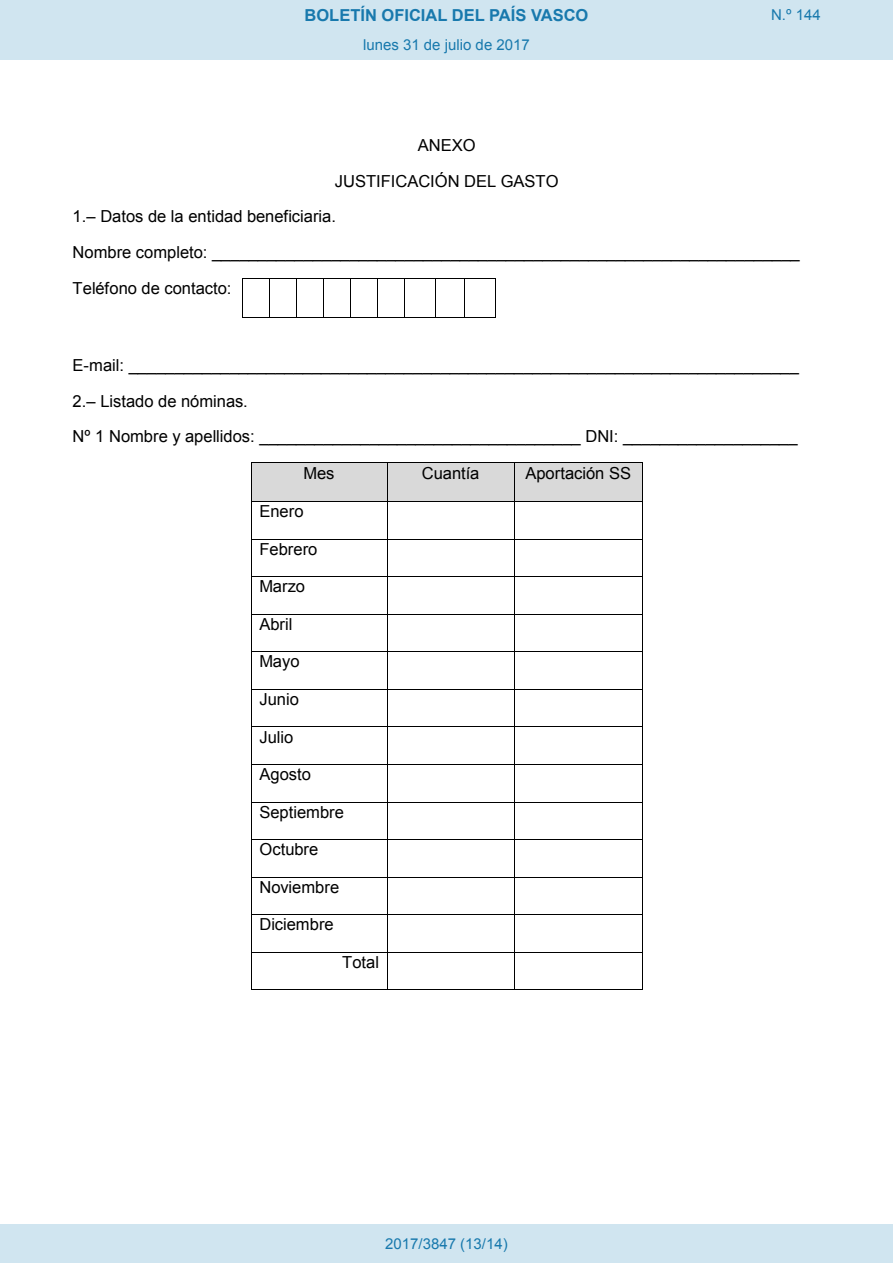
<style>
.page{position:relative;width:893px;height:1263px;background:#fff}
.page>*{position:absolute;margin:0;border:0;box-sizing:border-box;transform-origin:0 0}
.t1{font:16.5px/35.4px "Arial";color:#000}
.t2{font:700 16.5px "Arial";color:#1879ad}
.Paginacion_Centro{font:15px "Arial";color:#1879ad}
</style>
<div class="page">
<div style="left:252px;top:463px;width:134px;height:38px;background:#d9d9d9"></div>
<div style="left:387px;top:463px;width:127px;height:38px;background:#d9d9d9"></div>
<div style="left:515px;top:463px;width:127px;height:38px;background:#d9d9d9"></div>
<hr style="left:252px;top:462px;width:135px;height:1px;background:#000">
<hr style="left:387px;top:462px;width:127px;height:1px;background:#000">
<hr style="left:515px;top:462px;width:127px;height:1px;background:#000">
<hr style="left:251px;top:463px;width:1px;height:38px;background:#000">
<hr style="left:387px;top:463px;width:1px;height:38px;background:#000">
<hr style="left:514px;top:463px;width:1px;height:38px;background:#000">
<hr style="left:642px;top:463px;width:1px;height:38px;background:#000">
<hr style="left:252px;top:501px;width:135px;height:1px;background:#000">
<hr style="left:387px;top:501px;width:127px;height:1px;background:#000">
<hr style="left:515px;top:501px;width:127px;height:1px;background:#000">
<hr style="left:251px;top:502px;width:1px;height:37px;background:#000">
<hr style="left:387px;top:502px;width:1px;height:37px;background:#000">
<hr style="left:514px;top:502px;width:1px;height:37px;background:#000">
<hr style="left:642px;top:502px;width:1px;height:37px;background:#000">
<hr style="left:252px;top:539px;width:135px;height:1px;background:#000">
<hr style="left:387px;top:539px;width:127px;height:1px;background:#000">
<hr style="left:515px;top:539px;width:127px;height:1px;background:#000">
<hr style="left:251px;top:539px;width:1px;height:37px;background:#000">
<hr style="left:387px;top:539px;width:1px;height:37px;background:#000">
<hr style="left:514px;top:539px;width:1px;height:37px;background:#000">
<hr style="left:642px;top:539px;width:1px;height:37px;background:#000">
<hr style="left:252px;top:576px;width:135px;height:1px;background:#000">
<hr style="left:387px;top:576px;width:127px;height:1px;background:#000">
<hr style="left:515px;top:576px;width:127px;height:1px;background:#000">
<hr style="left:251px;top:577px;width:1px;height:37px;background:#000">
<hr style="left:387px;top:577px;width:1px;height:37px;background:#000">
<hr style="left:514px;top:577px;width:1px;height:37px;background:#000">
<hr style="left:642px;top:577px;width:1px;height:37px;background:#000">
<hr style="left:252px;top:614px;width:135px;height:1px;background:#000">
<hr style="left:387px;top:614px;width:127px;height:1px;background:#000">
<hr style="left:515px;top:614px;width:127px;height:1px;background:#000">
<hr style="left:251px;top:614px;width:1px;height:37px;background:#000">
<hr style="left:387px;top:614px;width:1px;height:37px;background:#000">
<hr style="left:514px;top:614px;width:1px;height:37px;background:#000">
<hr style="left:642px;top:614px;width:1px;height:37px;background:#000">
<hr style="left:252px;top:651px;width:135px;height:1px;background:#000">
<hr style="left:387px;top:651px;width:127px;height:1px;background:#000">
<hr style="left:515px;top:651px;width:127px;height:1px;background:#000">
<hr style="left:251px;top:652px;width:1px;height:37px;background:#000">
<hr style="left:387px;top:652px;width:1px;height:37px;background:#000">
<hr style="left:514px;top:652px;width:1px;height:37px;background:#000">
<hr style="left:642px;top:652px;width:1px;height:37px;background:#000">
<hr style="left:252px;top:689px;width:135px;height:1px;background:#000">
<hr style="left:387px;top:689px;width:127px;height:1px;background:#000">
<hr style="left:515px;top:689px;width:127px;height:1px;background:#000">
<hr style="left:251px;top:690px;width:1px;height:36px;background:#000">
<hr style="left:387px;top:690px;width:1px;height:36px;background:#000">
<hr style="left:514px;top:690px;width:1px;height:36px;background:#000">
<hr style="left:642px;top:690px;width:1px;height:36px;background:#000">
<hr style="left:252px;top:726px;width:135px;height:1px;background:#000">
<hr style="left:387px;top:726px;width:127px;height:1px;background:#000">
<hr style="left:515px;top:726px;width:127px;height:1px;background:#000">
<hr style="left:251px;top:727px;width:1px;height:37px;background:#000">
<hr style="left:387px;top:727px;width:1px;height:37px;background:#000">
<hr style="left:514px;top:727px;width:1px;height:37px;background:#000">
<hr style="left:642px;top:727px;width:1px;height:37px;background:#000">
<hr style="left:252px;top:764px;width:135px;height:1px;background:#000">
<hr style="left:387px;top:764px;width:127px;height:1px;background:#000">
<hr style="left:515px;top:764px;width:127px;height:1px;background:#000">
<hr style="left:251px;top:765px;width:1px;height:37px;background:#000">
<hr style="left:387px;top:765px;width:1px;height:37px;background:#000">
<hr style="left:514px;top:765px;width:1px;height:37px;background:#000">
<hr style="left:642px;top:765px;width:1px;height:37px;background:#000">
<hr style="left:252px;top:802px;width:135px;height:1px;background:#000">
<hr style="left:387px;top:802px;width:127px;height:1px;background:#000">
<hr style="left:515px;top:802px;width:127px;height:1px;background:#000">
<hr style="left:251px;top:802px;width:1px;height:37px;background:#000">
<hr style="left:387px;top:802px;width:1px;height:37px;background:#000">
<hr style="left:514px;top:802px;width:1px;height:37px;background:#000">
<hr style="left:642px;top:802px;width:1px;height:37px;background:#000">
<hr style="left:252px;top:839px;width:135px;height:1px;background:#000">
<hr style="left:387px;top:839px;width:127px;height:1px;background:#000">
<hr style="left:515px;top:839px;width:127px;height:1px;background:#000">
<hr style="left:251px;top:840px;width:1px;height:37px;background:#000">
<hr style="left:387px;top:840px;width:1px;height:37px;background:#000">
<hr style="left:514px;top:840px;width:1px;height:37px;background:#000">
<hr style="left:642px;top:840px;width:1px;height:37px;background:#000">
<hr style="left:252px;top:877px;width:135px;height:1px;background:#000">
<hr style="left:387px;top:877px;width:127px;height:1px;background:#000">
<hr style="left:515px;top:877px;width:127px;height:1px;background:#000">
<hr style="left:251px;top:877px;width:1px;height:37px;background:#000">
<hr style="left:387px;top:877px;width:1px;height:37px;background:#000">
<hr style="left:514px;top:877px;width:1px;height:37px;background:#000">
<hr style="left:642px;top:877px;width:1px;height:37px;background:#000">
<hr style="left:252px;top:914px;width:135px;height:1px;background:#000">
<hr style="left:387px;top:914px;width:127px;height:1px;background:#000">
<hr style="left:515px;top:914px;width:127px;height:1px;background:#000">
<hr style="left:251px;top:915px;width:1px;height:37px;background:#000">
<hr style="left:387px;top:915px;width:1px;height:37px;background:#000">
<hr style="left:514px;top:915px;width:1px;height:37px;background:#000">
<hr style="left:642px;top:915px;width:1px;height:37px;background:#000">
<hr style="left:252px;top:952px;width:135px;height:1px;background:#000">
<hr style="left:387px;top:952px;width:127px;height:1px;background:#000">
<hr style="left:515px;top:952px;width:127px;height:1px;background:#000">
<hr style="left:251px;top:953px;width:1px;height:37px;background:#000">
<hr style="left:252px;top:990px;width:135px;height:1px;background:#000">
<hr style="left:387px;top:953px;width:1px;height:37px;background:#000">
<hr style="left:387px;top:990px;width:127px;height:1px;background:#000">
<hr style="left:514px;top:953px;width:1px;height:37px;background:#000">
<hr style="left:515px;top:990px;width:127px;height:1px;background:#000">
<hr style="left:642px;top:953px;width:1px;height:37px;background:#000">
<svg style="left:242px;top:278px;width:163px;height:1px"></svg>
<hr style="left:405px;top:278px;width:30px;height:1px;background:#000">
<svg style="left:435px;top:278px;width:30px;height:1px"></svg>
<hr style="left:465px;top:278px;width:30px;height:1px;background:#000">
<hr style="left:242px;top:279px;width:1px;height:38px;background:#000">
<hr style="left:269px;top:279px;width:1px;height:38px;background:#000">
<hr style="left:296px;top:279px;width:1px;height:38px;background:#000">
<hr style="left:323px;top:279px;width:1px;height:38px;background:#000">
<hr style="left:350px;top:279px;width:1px;height:38px;background:#000">
<hr style="left:377px;top:279px;width:1px;height:38px;background:#000">
<hr style="left:404px;top:279px;width:1px;height:38px;background:#000">
<svg style="left:242px;top:317px;width:163px;height:1px"></svg>
<hr style="left:405px;top:317px;width:30px;height:1px;background:#000">
<hr style="left:435px;top:279px;width:1px;height:38px;background:#000">
<hr style="left:464px;top:279px;width:1px;height:38px;background:#000">
<svg style="left:435px;top:317px;width:30px;height:1px"></svg>
<hr style="left:465px;top:317px;width:30px;height:1px;background:#000">
<hr style="left:495px;top:279px;width:1px;height:38px;background:#000">
<div style="left:0;top:0;width:893px;height:60px;background:#d0e5f0"></div>
<div style="left:0;top:1225px;width:893px;height:38px;background:#d0e5f0"></div>
<p class="t2" style="left:305px;top:4px;width:285px">BOLETÍN OFICIAL DEL PAÍS VASCO</p>
<p class="Paginacion_Centro" style="left:771px;top:5px;width:51px">N.º 144</p>
<p class="Paginacion_Centro" style="left:363px;top:35px;width:168px">lunes 31 de julio de 2017</p>
<p class="t1" style="left:418px;top:128px;width:59px">ANEXO</p>
<p class="t1" style="left:335px;top:163px;width:225px">JUSTIFICACIÓN DEL GASTO</p>
<p class="t1" style="left:73px;top:199px;width:265px">1.– Datos de la entidad beneficiaria.</p>
<p class="t1" style="left:73px;top:234px;width:729px">Nombre completo: ________________________________________________________________</p>
<p class="t1" style="left:73px;top:271px;width:160px">Teléfono de contacto:</p>
<p class="t1" style="left:73px;top:348px;width:728px">E-mail: _________________________________________________________________________<br>2.– Listado de nóminas.<br>Nº 1 Nombre y apellidos: ___________________________________ DNI: ___________________</p>
<p class="t1" style="left:304px;top:456px;width:32px">Mes</p>
<p class="t1" style="left:422px;top:456px;width:59px">Cuantía</p>
<p class="t1" style="left:525px;top:456px;width:107px">Aportación SS</p>
<p class="t1" style="left:259px;top:494px;width:46px">Enero</p>
<p class="t1" style="left:259px;top:531px;width:59px">Febrero</p>
<p class="t1" style="left:259px;top:569px;width:47px">Marzo</p>
<p class="t1" style="left:259px;top:606px;width:34px">Abril</p>
<p class="t1" style="left:259px;top:644px;width:42px">Mayo</p>
<p class="t1" style="left:259px;top:682px;width:41px">Junio</p>
<p class="t1" style="left:259px;top:719px;width:35px">Julio</p>
<p class="t1" style="left:259px;top:757px;width:53px">Agosto</p>
<p class="t1" style="left:259px;top:794px;width:86px">Septiembre</p>
<p class="t1" style="left:259px;top:832px;width:60px">Octubre</p>
<p class="t1" style="left:259px;top:869px;width:81px">Noviembre</p>
<p class="t1" style="left:259px;top:907px;width:76px">Diciembre</p>
<p class="t1" style="left:342px;top:945px;width:38px">Total</p>
<p class="Paginacion_Centro" style="left:385px;top:1234px;width:124px">2017/3847 (13/14)</p>
</div>
